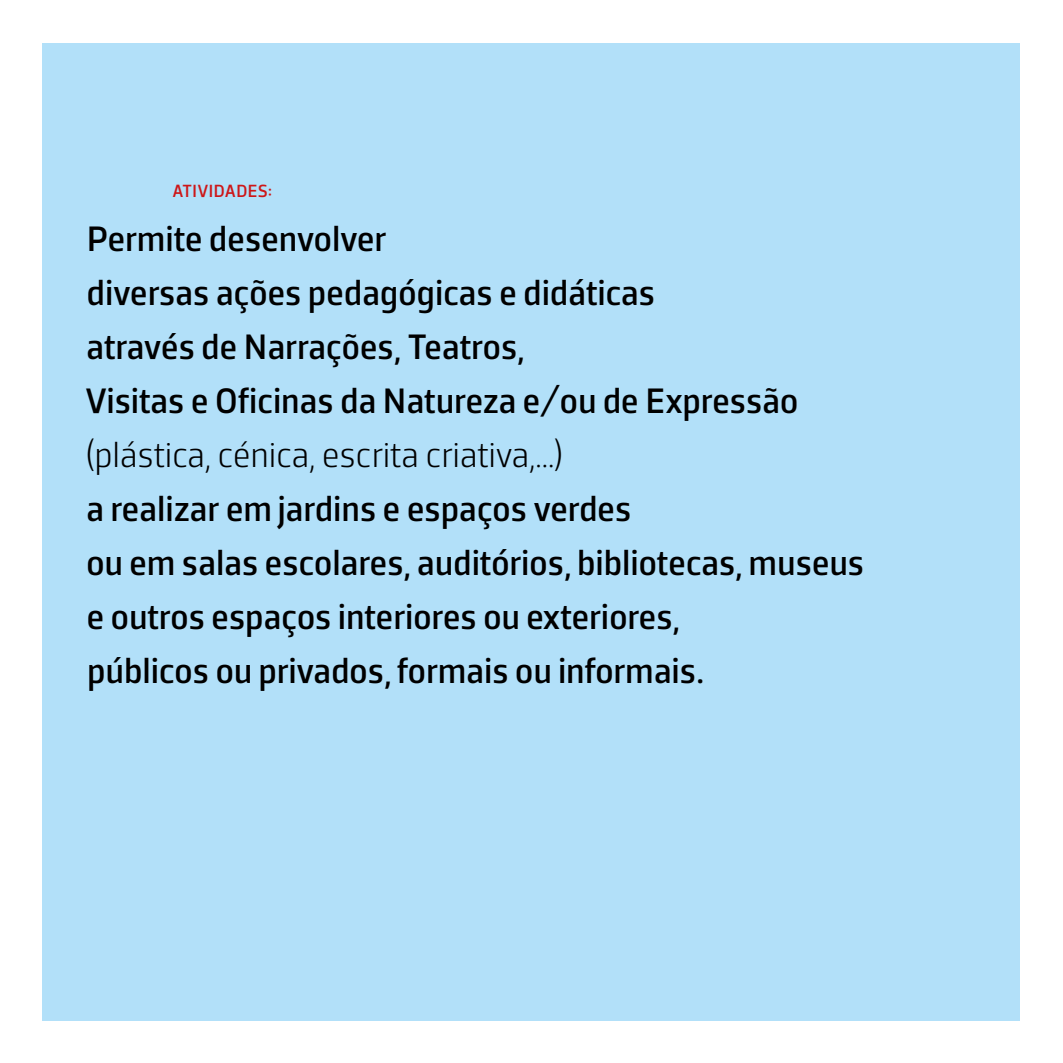
<style>
.page{position:relative;width:1063px;height:1063px;background:#fff}
.page>*{position:absolute;margin:0;border:0;box-sizing:border-box;transform-origin:0 0}
.t1{font:36px/54px "Porto Sans";letter-spacing:-.01em;color:#000}
.t2{font:300 36px "Porto Sans";letter-spacing:-.01em;color:#000}
.t3{font:18px "Porto Sans";color:#cd1719}
</style>
<div class="page">
<div style="left:43px;top:43px;width:977px;height:977px;background:#b2e0f9"></div>
<p class="t3" style="left:173px;top:180px;width:101px">ATIVIDADES:</p>
<p class="t1" style="left:85px;top:212px;width:715px">Permite desenvolver<br>diversas ações pedagógicas e didáticas<br>através de Narrações, Teatros,<br>Visitas e Oficinas da Natureza e/ou de Expressão</p>
<p class="t2" style="left:85px;top:434px;width:480px">(plástica, cénica, escrita criativa,...)</p>
<p class="t1" style="left:86px;top:482px;width:780px">a realizar em jardins e espaços verdes<br>ou em salas escolares, auditórios, bibliotecas, museus e outros espaços interiores ou exteriores,<br>públicos ou privados, formais ou informais.</p>
</div>
